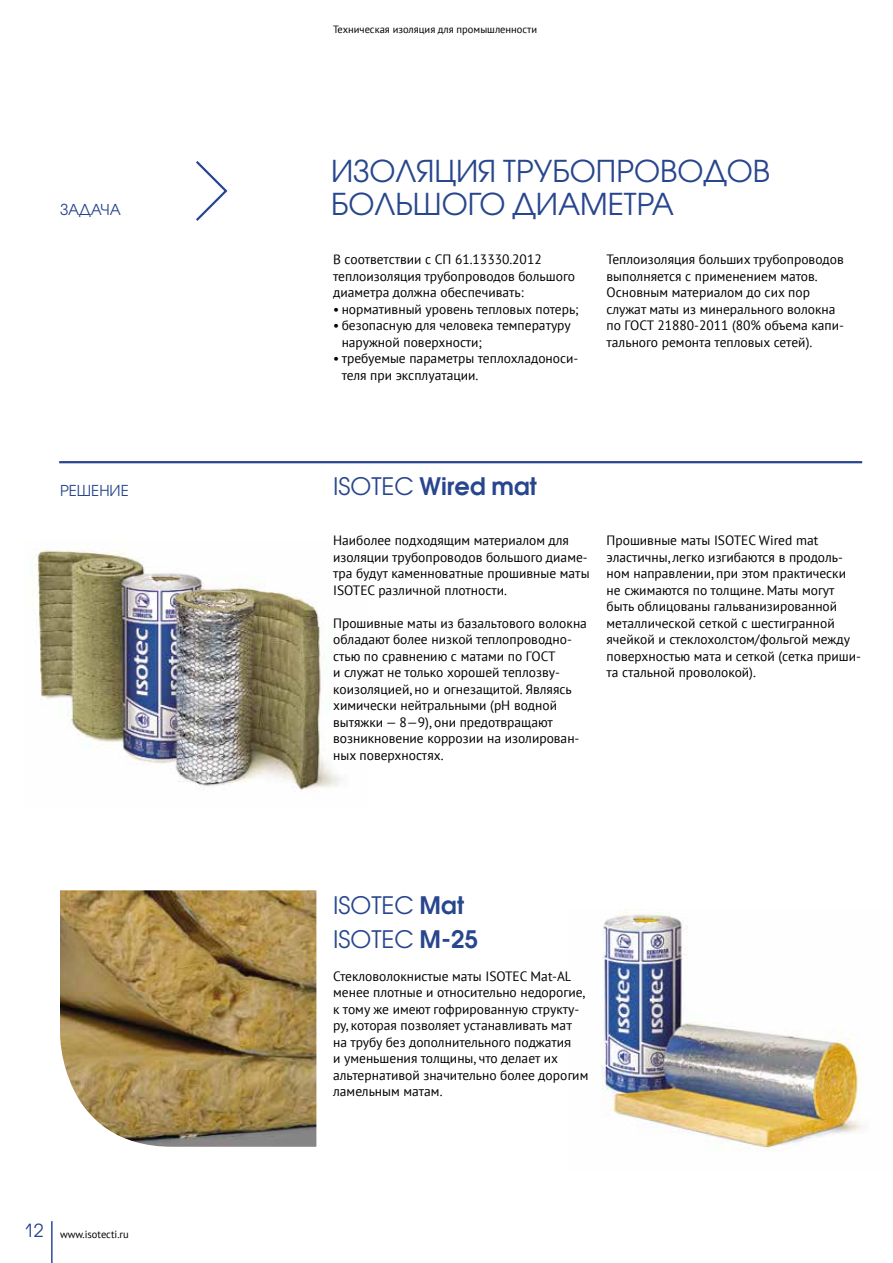
<style>
.page{position:relative;width:893px;height:1263px;background:#fff}
.page>*{position:absolute;margin:0;border:0;box-sizing:border-box;transform-origin:0 0}
.t1{font:30px/33px "Avant Garde Gothic C";color:#28468e}
.t2{font:24px/33.5px "Avant Garde Gothic C";color:#28468e}
.t3{font:700 24px "Avant Garde Gothic C";color:#28468e}
.t4{font:15px "Avant Garde Gothic C";color:#28468e}
.t5{font:13.5px/16.5px "PT Sans";color:#000}
.t6{font:10.5px "PT Sans";color:#000}
.s1{font-family:"Avant Garde Gothic C";font-size:18px;color:#28468e}
.s2{font-weight:400}
.s3{font-weight:700}
</style>
<div class="page">
<hr style="left:59px;top:461px;width:803px;height:2px;background:#28468e">
<img style="left:32px;top:541px;width:308px;height:251px">
<img style="left:601px;top:912px;width:261px;height:239px">
<svg style="left:196px;top:161px;width:32px;height:60px"></svg>
<img style="left:60px;top:890px;width:256px;height:257px">
<hr style="left:51px;top:1221px;width:2px;height:42px;background:#2d4b9b">
<p class="t4" style="left:60px;top:200px;width:62px">ЗАДАЧА</p>
<p class="t4" style="left:60px;top:481px;width:70px">РЕШЕНИЕ</p>
<p class="t6" style="left:24px;top:1227px;width:107px"><span class="s1">12</span> www.isotecti.ru</p>
<p class="t6" style="left:333px;top:22px;width:205px">Техническая изоляция для промышленности</p>
<h1 class="t1" style="left:331px;top:154px;width:441px">ИЗОЛЯЦИЯ ТРУБОПРОВОДОВ<br>БОЛЬШОГО ДИАМЕТРА</h1>
<p class="t5" style="left:333px;top:251px;width:243px">В соответствии с СП 61.13330.2012 теплоизоляция трубопроводов большого диаметра должна обеспечивать:</p>
<p class="t5" style="left:333px;top:300px;width:247px">• нормативный уровень тепловых потерь;</p>
<p class="t5" style="left:342px;top:317px;width:231px;text-indent:-9px">• безопасную для человека температуру наружной поверхности;</p>
<p class="t5" style="left:342px;top:350px;width:238px;text-indent:-9px">• требуемые параметры теплохладоноси&shy;теля при эксплуатации.</p>
<p class="t5" style="left:607px;top:251px;width:239px">Теплоизоляция больших трубопроводов выполняется с применением матов.<br>Основным материалом до сих пор служат маты из минерального волокна по ГОСТ 21880-2011 (80% объема капи&shy;тального ремонта тепловых сетей).</p>
<h2 class="t3" style="left:333px;top:472px;width:205px"><span class="s2">ISOTEC</span> Wired mat</h2>
<p class="t5" style="left:333px;top:532px;width:258px">Наиболее подходящим материалом для изоляции трубопроводов большого диаме&shy;тра будут каменноватные прошивные маты ISOTEC различной плотности.</p>
<p class="t5" style="left:333px;top:614px;width:255px">Прошивные маты из базальтового волокна обладают более низкой теплопроводно&shy;стью по сравнению с матами по ГОСТ<br>и служат не только хорошей теплозву&shy;коизоляцией, но и огнезащитой. Являясь химически нейтральными (рН водной вытяжки — 8—9), они предотвращают возникновение коррозии на изолирован&shy;ных поверхностях.</p>
<p class="t5" style="left:607px;top:532px;width:256px">Прошивные маты ISOTEC Wired mat эластичны, легко изгибаются в продоль&shy;ном направлении, при этом практически не сжимаются по толщине. Маты могут быть облицованы гальванизированной металлической сеткой с шестигранной ячейкой и стеклохолстом/фольгой между поверхностью мата и сеткой (сетка приши&shy;та стальной проволокой).</p>
<h2 class="t2" style="left:333px;top:889px;width:146px">ISOTEC <span class="s3">Mat<br></span>ISOTEC <span class="s3">M-25</span></h2>
<p class="t5" style="left:333px;top:967px;width:257px">Стекловолокнистые маты ISOTEC Mat-AL менее плотные и относительно недорогие, к тому же имеют гофрированную структу&shy;ру, которая позволяет устанавливать мат на трубу без дополнительного поджатия<br>и уменьшения толщины, что делает их альтернативой значительно более дорогим ламельным матам.</p>
</div>
